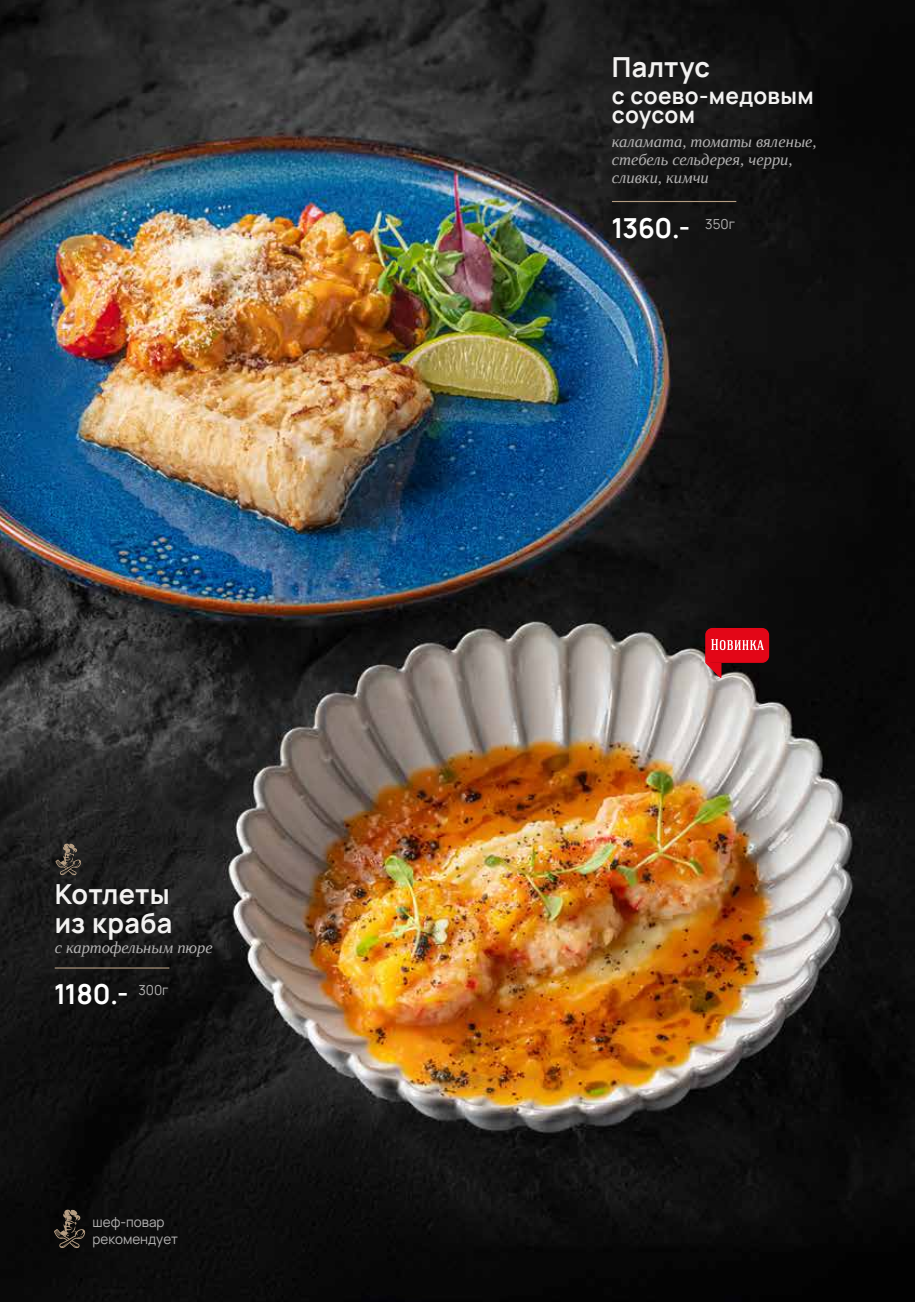
<style>
.page{position:relative;width:915px;height:1302px;background:#fff}
.page>*{position:absolute;margin:0;border:0;box-sizing:border-box;transform-origin:0 0}
.t1{font:700 27px/28.5px "Hauora";letter-spacing:.01em;color:#f3f2f1}
.t2{font:700 27px "Hauora";letter-spacing:-.01em;color:#fff}
.t3{font:700 22.5px/19.5px "Hauora";letter-spacing:.01em;color:#f3f2f1}
.t4{font:italic 16.5px/18px "Liberation Serif";color:#b3b2b2}
.t5{font:13.5px/16.5px "Hauora";color:#b3b2b2}
</style>
<div class="page">
<img style="left:0;top:0;width:914px;height:1301px">
<hr style="left:55px;top:967px;width:114px;height:1px;background:#b59d82">
<hr style="left:611px;top:201px;width:125px;height:1px;background:#b59d82">
<svg style="left:54px;top:1209px;width:31px;height:38px"></svg>
<svg style="left:55px;top:843px;width:26px;height:32px"></svg>
<svg style="left:705px;top:628px;width:63px;height:50px;background:#b72631"></svg>
<h1 class="t1" style="left:55px;top:877px;width:119px">Котлеты из краба</h1>
<p class="t4" style="left:55px;top:938px;width:159px">с картофельным пюре</p>
<h1 class="t2" style="left:54px;top:971px;width:116px">1180.- <sup>300г</sup></h1>
<p class="t5" style="left:92px;top:1212px;width:87px">шеф-повар рекомендует</p>
<h1 class="t1" style="left:611px;top:50px;width:100px">Палтус</h1>
<h2 class="t3" style="left:611px;top:83px;width:203px">с соево-медовым соусом</h2>
<p class="t4" style="left:611px;top:132px;width:206px">каламата, томаты вяленые, стебель сельдерея, черри, сливки, кимчи</p>
<h1 class="t2" style="left:611px;top:205px;width:125px">1360.- <sup>350г</sup></h1>
</div>
